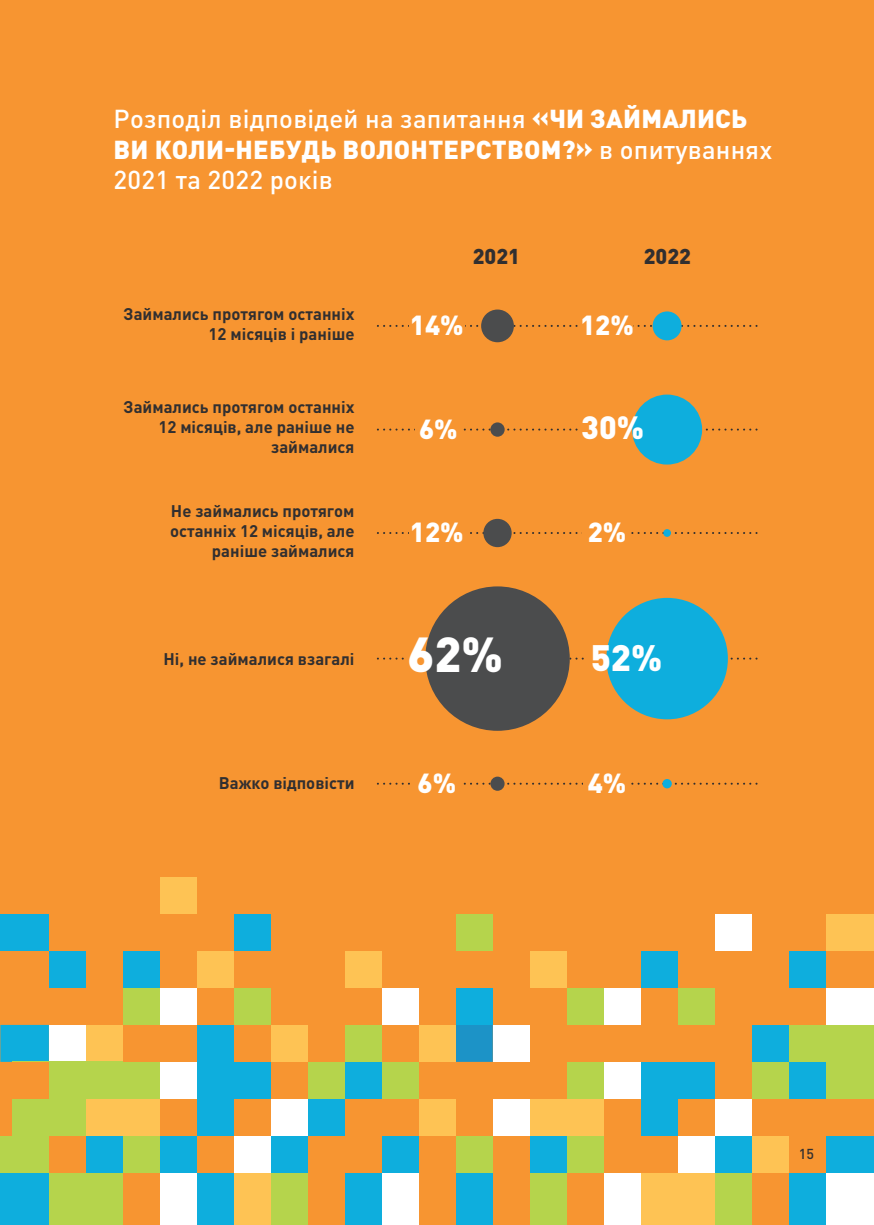
<style>
.page{position:relative;width:874px;height:1225px;background:#fff}
.page>*{position:absolute;margin:0;border:0;box-sizing:border-box;transform-origin:0 0}
.t1{font:900 48.4px "DIN Pro";color:#fff}
.t2{font:900 36.4px "DIN Pro";color:#fff}
.t3{font:900 31.8px "DIN Pro";color:#fff}
.t4{font:900 27.2px "DIN Pro";color:#fff}
.t5{font:500 25.6px/30.8px "DIN Pro";letter-spacing:.01em;color:#fff}
.t6{font:900 21.2px "DIN Pro";color:#312f30}
.t7{font:700 16.6px/20px "DIN Pro";color:#312f30;text-align:right}
.t8{font:500 14.2px "DIN Pro";color:#312f30}
.s1{font-weight:900}
</style>
<div class="page">
<div style="left:0;top:0;width:873px;height:1224px;background:#f79531"></div>
<div style="left:825px;top:914px;width:48px;height:37px;background:#fec354"></div>
<div style="left:825px;top:988px;width:48px;height:37px;background:#fff"></div>
<div style="left:788px;top:951px;width:37px;height:37px;background:#0eaedd"></div>
<div style="left:825px;top:1025px;width:48px;height:37px;background:#b5d44c"></div>
<div style="left:788px;top:1025px;width:37px;height:37px;background:#b5d44c"></div>
<div style="left:751px;top:1025px;width:37px;height:37px;background:#0eaedd"></div>
<div style="left:603px;top:988px;width:37px;height:37px;background:#fff"></div>
<div style="left:566px;top:988px;width:37px;height:37px;background:#b5d44c"></div>
<div style="left:677px;top:988px;width:37px;height:37px;background:#b5d44c"></div>
<div style="left:640px;top:951px;width:37px;height:36px;background:#0eaedd"></div>
<div style="left:455px;top:1025px;width:37px;height:37px;background:#1c93c7"></div>
<div style="left:492px;top:1025px;width:37px;height:37px;background:#fff"></div>
<div style="left:381px;top:988px;width:37px;height:37px;background:#fff"></div>
<div style="left:455px;top:988px;width:37px;height:37px;background:#0eaedd"></div>
<div style="left:418px;top:1025px;width:37px;height:37px;background:#fec354"></div>
<div style="left:344px;top:1025px;width:37px;height:37px;background:#b5d44c"></div>
<div style="left:197px;top:1025px;width:37px;height:37px;background:#0eaedd"></div>
<div style="left:123px;top:951px;width:37px;height:37px;background:#0eaedd"></div>
<div style="left:160px;top:988px;width:37px;height:37px;background:#fff"></div>
<div style="left:197px;top:951px;width:37px;height:37px;background:#fec354"></div>
<div style="left:271px;top:1025px;width:37px;height:37px;background:#fec354"></div>
<div style="left:123px;top:988px;width:37px;height:37px;background:#b5d44c"></div>
<div style="left:234px;top:988px;width:37px;height:37px;background:#b5d44c"></div>
<div style="left:234px;top:914px;width:36px;height:37px;background:#0eaedd"></div>
<div style="left:0;top:914px;width:49px;height:37px;background:#0eaedd"></div>
<div style="left:0;top:1025px;width:49px;height:37px;background:#0eaedd"></div>
<div style="left:49px;top:1025px;width:37px;height:37px;background:#fff"></div>
<div style="left:86px;top:1025px;width:37px;height:37px;background:#fec354"></div>
<div style="left:49px;top:951px;width:37px;height:37px;background:#0eaedd"></div>
<div style="left:566px;top:1135px;width:37px;height:37px;background:#b5d44c"></div>
<div style="left:788px;top:1172px;width:37px;height:52px;background:#0eaedd"></div>
<div style="left:825px;top:1135px;width:48px;height:37px;background:#0eaedd"></div>
<div style="left:788px;top:1062px;width:37px;height:36px;background:#0eaedd"></div>
<div style="left:825px;top:1172px;width:48px;height:52px;background:#fff"></div>
<div style="left:825px;top:1062px;width:48px;height:36px;background:#b5d44c"></div>
<div style="left:640px;top:1172px;width:37px;height:52px;background:#fec354"></div>
<div style="left:640px;top:1062px;width:37px;height:36px;background:#0eaedd"></div>
<div style="left:677px;top:1062px;width:37px;height:36px;background:#0eaedd"></div>
<div style="left:603px;top:1062px;width:37px;height:36px;background:#fff"></div>
<div style="left:677px;top:1135px;width:37px;height:37px;background:#fff"></div>
<div style="left:714px;top:1098px;width:37px;height:37px;background:#fff"></div>
<div style="left:640px;top:1098px;width:37px;height:37px;background:#0eaedd"></div>
<div style="left:751px;top:1135px;width:37px;height:37px;background:#fec354"></div>
<div style="left:677px;top:1172px;width:37px;height:52px;background:#fec354"></div>
<div style="left:566px;top:1098px;width:37px;height:37px;background:#fec354"></div>
<div style="left:714px;top:1172px;width:37px;height:52px;background:#b5d44c"></div>
<div style="left:751px;top:1062px;width:37px;height:36px;background:#b5d44c"></div>
<div style="left:566px;top:1062px;width:37px;height:36px;background:#b5d44c"></div>
<div style="left:714px;top:1135px;width:37px;height:37px;background:#0eaedd"></div>
<div style="left:603px;top:1172px;width:37px;height:52px;background:#fff"></div>
<div style="left:123px;top:1135px;width:37px;height:37px;background:#b5d44c"></div>
<div style="left:344px;top:1172px;width:37px;height:52px;background:#0eaedd"></div>
<div style="left:381px;top:1135px;width:37px;height:37px;background:#0eaedd"></div>
<div style="left:529px;top:1135px;width:37px;height:37px;background:#0eaedd"></div>
<div style="left:344px;top:1062px;width:37px;height:36px;background:#0eaedd"></div>
<div style="left:381px;top:1172px;width:37px;height:52px;background:#fff"></div>
<div style="left:492px;top:1098px;width:37px;height:37px;background:#fff"></div>
<div style="left:455px;top:1135px;width:37px;height:37px;background:#b5d44c"></div>
<div style="left:529px;top:1172px;width:37px;height:52px;background:#b5d44c"></div>
<div style="left:381px;top:1062px;width:37px;height:36px;background:#b5d44c"></div>
<div style="left:529px;top:1098px;width:37px;height:37px;background:#fec354"></div>
<div style="left:418px;top:1098px;width:37px;height:37px;background:#fec354"></div>
<div style="left:455px;top:1172px;width:37px;height:52px;background:#0eaedd"></div>
<div style="left:308px;top:1098px;width:36px;height:37px;background:#0eaedd"></div>
<div style="left:197px;top:1172px;width:37px;height:52px;background:#0eaedd"></div>
<div style="left:197px;top:1062px;width:37px;height:36px;background:#0eaedd"></div>
<div style="left:234px;top:1062px;width:37px;height:36px;background:#0eaedd"></div>
<div style="left:160px;top:1062px;width:37px;height:36px;background:#fff"></div>
<div style="left:234px;top:1135px;width:37px;height:37px;background:#fff"></div>
<div style="left:271px;top:1098px;width:37px;height:37px;background:#fff"></div>
<div style="left:197px;top:1098px;width:37px;height:37px;background:#0eaedd"></div>
<div style="left:234px;top:1172px;width:37px;height:52px;background:#fec354"></div>
<div style="left:123px;top:1098px;width:37px;height:37px;background:#fec354"></div>
<div style="left:271px;top:1172px;width:37px;height:52px;background:#b5d44c"></div>
<div style="left:308px;top:1062px;width:36px;height:36px;background:#b5d44c"></div>
<div style="left:123px;top:1062px;width:37px;height:36px;background:#b5d44c"></div>
<div style="left:271px;top:1135px;width:37px;height:37px;background:#0eaedd"></div>
<div style="left:160px;top:1172px;width:37px;height:52px;background:#fff"></div>
<div style="left:160px;top:1135px;width:37px;height:37px;background:#0eaedd"></div>
<div style="left:12px;top:1062px;width:111px;height:163px;background:#b5d44c"></div>
<div style="left:49px;top:1135px;width:37px;height:37px;background:#f79531"></div>
<div style="left:12px;top:1062px;width:37px;height:36px;background:#f79531"></div>
<div style="left:86px;top:1135px;width:37px;height:37px;background:#0eaedd"></div>
<div style="left:0;top:1135px;width:49px;height:37px;background:#b5d44c"></div>
<div style="left:86px;top:1098px;width:37px;height:37px;background:#fec354"></div>
<div style="left:0;top:1172px;width:49px;height:52px;background:#0eaedd"></div>
<div style="left:160px;top:877px;width:37px;height:37px;background:#fec354"></div>
<div style="left:344px;top:951px;width:37px;height:37px;background:#fec354"></div>
<div style="left:455px;top:914px;width:37px;height:37px;background:#b5d44c"></div>
<div style="left:529px;top:951px;width:37px;height:37px;background:#fec354"></div>
<div style="left:714px;top:914px;width:37px;height:36px;background:#fff"></div>
<svg style="left:377px;top:657px;width:381px;height:2px"></svg>
<div style="left:586px;top:641px;width:36px;height:37px;background:#f79531"></div>
<div style="left:407px;top:639px;width:36px;height:36px;background:#f79531"></div>
<svg style="left:377px;top:325px;width:381px;height:2px"></svg>
<div style="left:409px;top:309px;width:56px;height:28px;background:#f79531"></div>
<div style="left:578px;top:309px;width:55px;height:28px;background:#f79531"></div>
<div style="left:481px;top:309px;width:32px;height:33px;background:#4b4c4d;border-radius:50%"></div>
<div style="left:652px;top:311px;width:29px;height:29px;background:#0eaedd;border-radius:50%"></div>
<svg style="left:377px;top:428px;width:381px;height:2px"></svg>
<div style="left:414px;top:413px;width:47px;height:27px;background:#f79531"></div>
<div style="left:578px;top:413px;width:55px;height:27px;background:#f79531"></div>
<div style="left:490px;top:422px;width:14px;height:15px;background:#4b4c4d;border-radius:50%"></div>
<div style="left:631px;top:394px;width:70px;height:70px;background:#0eaedd;border-radius:50%"></div>
<svg style="left:377px;top:532px;width:381px;height:2px"></svg>
<div style="left:409px;top:516px;width:56px;height:28px;background:#f79531"></div>
<div style="left:582px;top:516px;width:46px;height:28px;background:#f79531"></div>
<div style="left:483px;top:519px;width:28px;height:28px;background:#4b4c4d;border-radius:50%"></div>
<div style="left:663px;top:529px;width:7px;height:8px;background:#0eaedd;border-radius:50%"></div>
<div style="left:425px;top:586px;width:144px;height:145px;background:#4b4c4d;border-radius:50%"></div>
<div style="left:606px;top:598px;width:121px;height:121px;background:#0eaedd;border-radius:50%"></div>
<svg style="left:377px;top:782px;width:381px;height:2px"></svg>
<div style="left:414px;top:767px;width:46px;height:27px;background:#f79531"></div>
<div style="left:583px;top:767px;width:45px;height:27px;background:#f79531"></div>
<div style="left:490px;top:776px;width:14px;height:15px;background:#4b4c4d;border-radius:50%"></div>
<div style="left:662px;top:779px;width:9px;height:9px;background:#0eaedd;border-radius:50%"></div>
<h3 class="t5" style="left:114px;top:100px;width:660px">Розподіл відповідей на запитання <span class="s1">«ЧИ ЗАЙМАЛИСЬ<br>ВИ КОЛИ-НЕБУДЬ ВОЛОНТЕРСТВОМ?»</span> в опитуваннях<br>2021 та 2022 років</h3>
<p class="t7" style="left:123px;top:301px;width:232px">Займались протягом останніх<br>12 місяців і раніше</p>
<p class="t7" style="left:123px;top:395px;width:232px">Займались протягом останніх<br>12 місяців, але раніше не займалися</p>
<p class="t7" style="left:170px;top:499px;width:186px">Не займались протягом останніх 12 місяців, але раніше займалися</p>
<p class="t7" style="left:163px;top:646px;width:192px">Ні, не займалися взагалі</p>
<p class="t7" style="left:219px;top:771px;width:137px">Важко відповісти</p>
<p class="t6" style="left:472px;top:238px;width:49px">2021</p>
<p class="t6" style="left:643px;top:238px;width:49px">2022</p>
<h3 class="t4" style="left:410px;top:302px;width:55px">14%</h3>
<h3 class="t4" style="left:579px;top:302px;width:55px">12%</h3>
<h3 class="t4" style="left:419px;top:405px;width:40px">6%</h3>
<h3 class="t3" style="left:581px;top:400px;width:64px">30%</h3>
<h3 class="t4" style="left:410px;top:509px;width:55px">12%</h3>
<h3 class="t4" style="left:587px;top:509px;width:40px">2%</h3>
<h1 class="t1" style="left:407px;top:613px;width:97px">62%</h1>
<h2 class="t2" style="left:590px;top:626px;width:73px">52%</h2>
<h3 class="t4" style="left:417px;top:759px;width:40px">6%</h3>
<h3 class="t4" style="left:587px;top:760px;width:40px">4%</h3>
<p class="t8" style="left:798px;top:1142px;width:17px">15</p>
</div>
